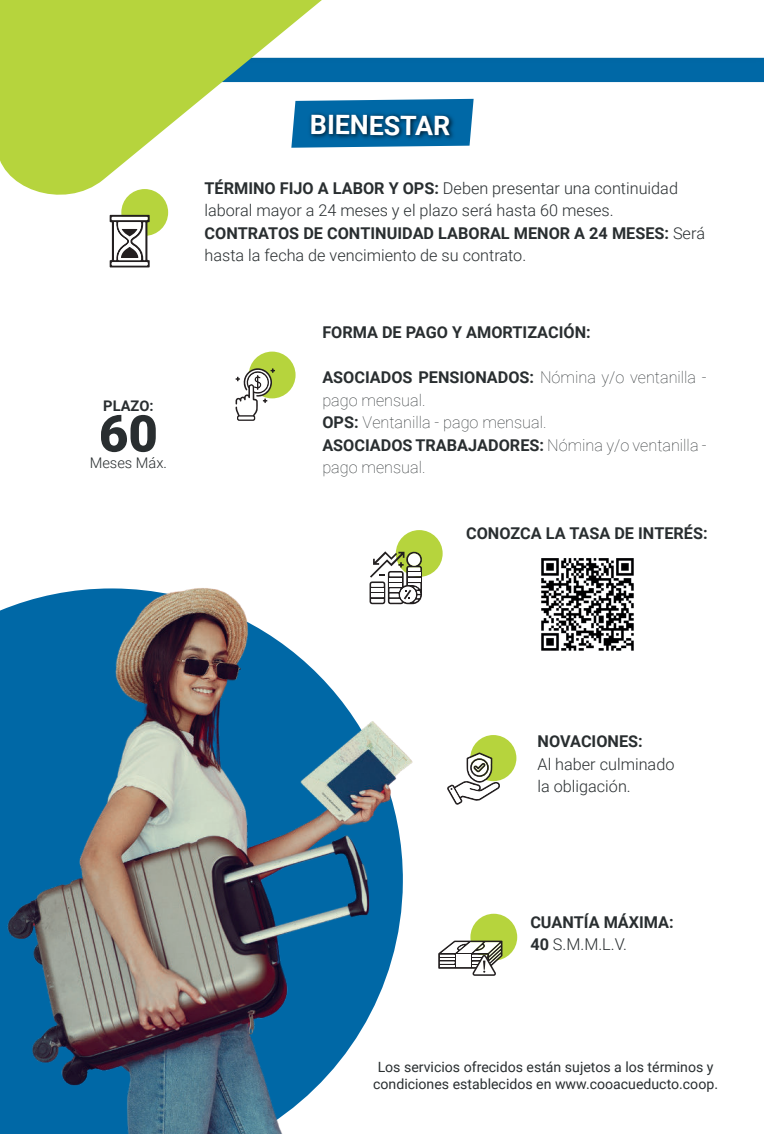
<style>
.page{position:relative;width:765px;height:1134px;background:#fff}
.page>*{position:absolute;margin:0;border:0;box-sizing:border-box;transform-origin:0 0}
.t1{font:900 50.88px "Roboto";color:#292e30}
.t2{font:700 26.75px "Roboto";letter-spacing:-.005em;color:#fff}
.t3{font:300 16.25px/22.5px "Roboto";color:#292e30}
.t4{font:100 16.25px/22.5px "Roboto";color:#292e30}
.t5{font:700 16.25px/22.5px "Roboto";color:#292e30}
.t6{font:300 14.62px "Roboto";color:#292e30}
.t7{font:700 14.62px "Roboto";color:#292e30}
.t8{font:14.12px/17px "Roboto";color:#292e30;text-align:center}
.s1{font-weight:700}
.s2{font-weight:300}
</style>
<div class="page">
<svg style="left:363px;top:99px;width:111px;height:47px"></svg>
<img style="left:363px;top:106px;width:95px;height:41px">
<div style="left:470px;top:914px;width:47px;height:46px;background:#b6d43d;border-radius:50%"></div>
<svg style="left:438px;top:940px;width:64px;height:36px"></svg>
<div style="left:121px;top:189px;width:47px;height:47px;background:#b6d43d;border-radius:50%"></div>
<svg style="left:110px;top:215px;width:40px;height:52px"></svg>
<img style="left:4px;top:583px;width:410px;height:551px">
<div style="left:249px;top:352px;width:47px;height:46px;background:#b6d43d;border-radius:50%"></div>
<svg style="left:235px;top:368px;width:40px;height:53px"></svg>
<div style="left:470px;top:735px;width:46px;height:46px;background:#b6d43d;border-radius:50%"></div>
<svg style="left:447px;top:752px;width:53px;height:53px"></svg>
<div style="left:396px;top:530px;width:47px;height:47px;background:#b6d43d;border-radius:50%"></div>
<svg style="left:370px;top:551px;width:53px;height:53px"></svg>
<div style="left:363px;top:68px;width:400px;height:14px;background:#0068a6"></div>
<div style="left:363px;top:58px;width:400px;height:10px;background:#0068a6"></div>
<svg style="left:363px;top:57px;width:400px;height:1px"></svg>
<svg style="left:1px;top:0;width:362px;height:212px;fill:#b6d43d"></svg>
<img style="left:541px;top:558px;width:93px;height:93px">
<p class="t7" style="left:103px;top:397px;width:52px">PLAZO:</p>
<h1 class="t1" style="left:99px;top:404px;width:60px">60</h1>
<p class="t6" style="left:90px;top:457px;width:79px">Meses Máx.</p>
<h2 class="t2" style="left:310px;top:110px;width:142px">BIENESTAR</h2>
<p class="t3" style="left:205px;top:178px;width:502px"><span class="s1">TÉRMINO FIJO A LABOR Y OPS:</span> Deben presentar una continuidad laboral mayor a 24 meses y el plazo será hasta 60 meses.<br><span class="s1">CONTRATOS DE CONTINUIDAD LABORAL MENOR A 24 MESES:</span> Será hasta la fecha de vencimiento de su contrato.</p>
<p class="t5" style="left:322px;top:322px;width:270px">FORMA DE PAGO Y AMORTIZACIÓN:</p>
<p class="t4" style="left:322px;top:368px;width:386px"><span class="s1">ASOCIADOS PENSIONADOS:</span> Nómina y/o ventanilla - pago mensual.<br><span class="s1">OPS:</span> Ventanilla - pago mensual.<br><span class="s1">ASOCIADOS TRABAJADORES:</span> Nómina y/o ventanilla - pago mensual.</p>
<p class="t5" style="left:466px;top:522px;width:243px">CONOZCA LA TASA DE INTERÉS:</p>
<p class="t5" style="left:538px;top:730px;width:107px">NOVACIONES:</p>
<p class="t3" style="left:538px;top:754px;width:138px">Al haber culminado la obligación.</p>
<p class="t5" style="left:530px;top:911px;width:145px">CUANTÍA MÁXIMA:<br>40 <span class="s2">S.M.M.L.V.</span></p>
<p class="t8" style="left:373px;top:1060px;width:346px">Los servicios ofrecidos están sujetos a los términos y condiciones establecidos en www.cooacueducto.coop.</p>
</div>
